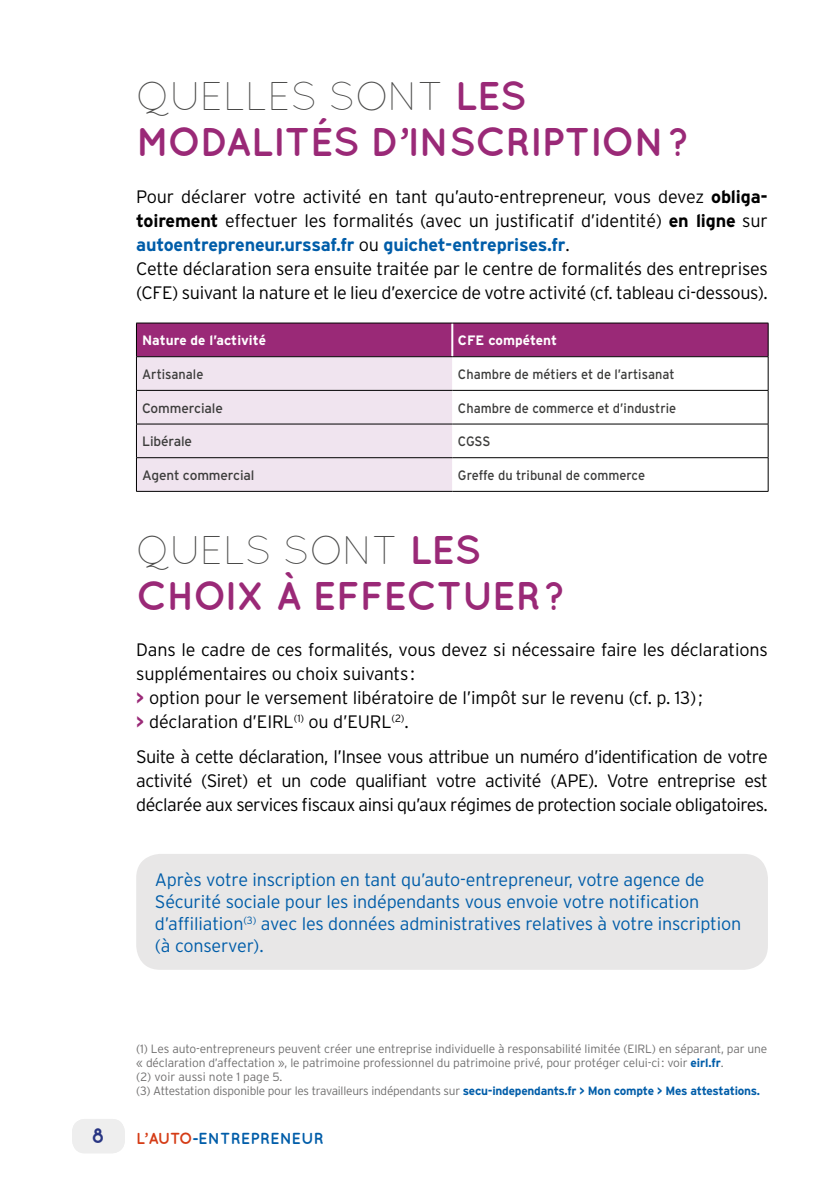
<style>
.page{position:relative;width:840px;height:1191px;background:#fff}
.page>*{position:absolute;margin:0;border:0;box-sizing:border-box;transform-origin:0 0}
.t1{font:700 40px/46px "Quicksand";letter-spacing:-.015em;color:#9a2977}
.t2{font:700 21.2px "Quicksand";color:#283583}
.t3{font:300 18px/24px "Interstate";letter-spacing:-.01em;color:#000}
.t4{font:300 18px/22px "Interstate";letter-spacing:-.01em;color:#005da9}
.t5{font:700 16px "Quicksand";letter-spacing:.01em;color:#005da9}
.t6{font:13.6px "Interstate";color:#3c3c3b;scale:.94 1}
.t7{font:13.6px "Interstate";color:#3c3c3b}
.t8{font:700 13.6px "Interstate";color:#fff}
.t9{font:300 12px/14px "Interstate";letter-spacing:-.01em;color:#706f6f}
.s1{font-weight:300;color:#4a4a49}
.s2{font-weight:700}
.s3{font-weight:700;color:#005da9}
.s4{font-weight:700;color:#9a2977}
.s5{color:#d53c16}
</style>
<div class="page">
<div style="left:72px;top:1119px;width:53px;height:34px;background:#eee;border-radius:13px"></div>
<div style="left:137px;top:324px;width:630px;height:32px;background:#9a2977"></div>
<div style="left:137px;top:357px;width:315px;height:134px;background:#f0e4ef"></div>
<svg style="left:452px;top:357px;width:315px;height:134px"></svg>
<hr style="left:451px;top:323px;width:2px;height:33px;background:#fff">
<hr style="left:136px;top:356px;width:316px;height:1px;background:#000">
<hr style="left:452px;top:356px;width:316px;height:1px;background:#000">
<hr style="left:136px;top:323px;width:316px;height:1px;background:#000">
<hr style="left:136px;top:323px;width:1px;height:33px;background:#000">
<hr style="left:452px;top:323px;width:316px;height:1px;background:#000">
<hr style="left:767px;top:323px;width:1px;height:33px;background:#000">
<hr style="left:136px;top:357px;width:1px;height:33px;background:#000">
<hr style="left:767px;top:357px;width:1px;height:33px;background:#000">
<hr style="left:136px;top:390px;width:316px;height:1px;background:#000">
<hr style="left:136px;top:390px;width:1px;height:34px;background:#000">
<hr style="left:452px;top:390px;width:316px;height:1px;background:#000">
<hr style="left:767px;top:390px;width:1px;height:34px;background:#000">
<hr style="left:136px;top:424px;width:316px;height:1px;background:#000">
<hr style="left:136px;top:424px;width:1px;height:33px;background:#000">
<hr style="left:452px;top:424px;width:316px;height:1px;background:#000">
<hr style="left:767px;top:424px;width:1px;height:33px;background:#000">
<hr style="left:136px;top:457px;width:316px;height:1px;background:#000">
<hr style="left:136px;top:458px;width:1px;height:33px;background:#000">
<hr style="left:452px;top:457px;width:316px;height:1px;background:#000">
<hr style="left:767px;top:458px;width:1px;height:33px;background:#000">
<hr style="left:136px;top:491px;width:316px;height:1px;background:#000">
<hr style="left:452px;top:491px;width:316px;height:1px;background:#000">
<div style="left:136px;top:854px;width:631px;height:115px;background:#e8e7e7;border-radius:24px"></div>
<h1 class="t1" style="left:136px;top:72px;width:554px"><span class="s1">QUELLES SONT</span> LES<br>MODALITÉS D’INSCRIPTION?</h1>
<p class="t3" style="left:136px;top:184px;width:633px">Pour déclarer votre activité en tant qu’auto-entrepreneur, vous devez <span class="s2">obliga&shy;toirement</span> effectuer les formalités (avec un justificatif d’identité) <span class="s2">en ligne</span> sur <span class="s3">autoentrepreneur.urssaf.fr</span> ou <span class="s3">guichet-entreprises.fr</span>.<br>Cette déclaration sera ensuite traitée par le centre de formalités des entreprises (CFE) suivant la nature et le lieu d’exercice de votre activité (cf. tableau ci-dessous).</p>
<p class="t8" style="left:142px;top:333px;width:125px">Nature de l’activité</p>
<p class="t8" style="left:457px;top:333px;width:100px">CFE compétent</p>
<p class="t6" style="left:142px;top:366px;width:67px">Artisanale</p>
<p class="t6" style="left:457px;top:366px;width:232px">Chambre de métiers et de l’artisanat</p>
<p class="t7" style="left:142px;top:400px;width:82px">Commerciale</p>
<p class="t6" style="left:457px;top:400px;width:233px">Chambre de commerce et d’industrie</p>
<p class="t7" style="left:142px;top:434px;width:51px">Libérale</p>
<p class="t6" style="left:457px;top:434px;width:36px">CGSS</p>
<p class="t7" style="left:142px;top:467px;width:114px">Agent commercial</p>
<p class="t6" style="left:457px;top:467px;width:200px">Greffe du tribunal de commerce</p>
<h1 class="t1" style="left:136px;top:525px;width:431px"><span class="s1">QUELS SONT</span> LES<br>CHOIX À EFFECTUER?</h1>
<p class="t3" style="left:136px;top:638px;width:632px">Dans le cadre de ces formalités, vous devez si nécessaire faire les déclarations supplémentaires ou choix suivants:<br><span class="s4">&gt;</span> option pour le versement libératoire de l’impôt sur le revenu (cf. p. 13);<br><span class="s4">&gt;</span> déclaration d’EIRL<sup>(1)</sup> ou d’EURL<sup>(2)</sup>.</p>
<p class="t3" style="left:136px;top:744px;width:633px;text-align:justify">Suite à cette déclaration, l’Insee vous attribue un numéro d’identification de votre activité (Siret) et un code qualifiant votre activité (APE). Votre entreprise est déclarée aux services fiscaux ainsi qu’aux régimes de protection sociale obligatoires.</p>
<p class="t4" style="left:155px;top:868px;width:587px">Après votre inscription en tant qu’auto-entrepreneur, votre agence de Sécurité sociale pour les indépendants vous envoie votre notification d’affiliation<sup>(3)</sup> avec les données administratives relatives à votre inscription (à conserver).</p>
<p class="t9" style="left:136px;top:1041px;width:632px">(1) Les auto-entrepreneurs peuvent créer une entreprise individuelle à responsabilité limitée (EIRL) en séparant, par une « déclaration d’affectation », le patrimoine professionnel du patrimoine privé, pour protéger celui-ci: voir <span class="s3">eirl.fr</span>.<br>(2) voir aussi note 1 page 5.<br>(3) Attestation disponible pour les travailleurs indépendants sur <span class="s3">secu-independants.fr &gt; Mon compte &gt; Mes attestations.</span></p>
<p class="t2" style="left:92px;top:1122px;width:15px">8</p>
<p class="t5" style="left:136px;top:1128px;width:189px"><span class="s5">L’ AUTO</span>-ENTREPRENEUR</p>
</div>
